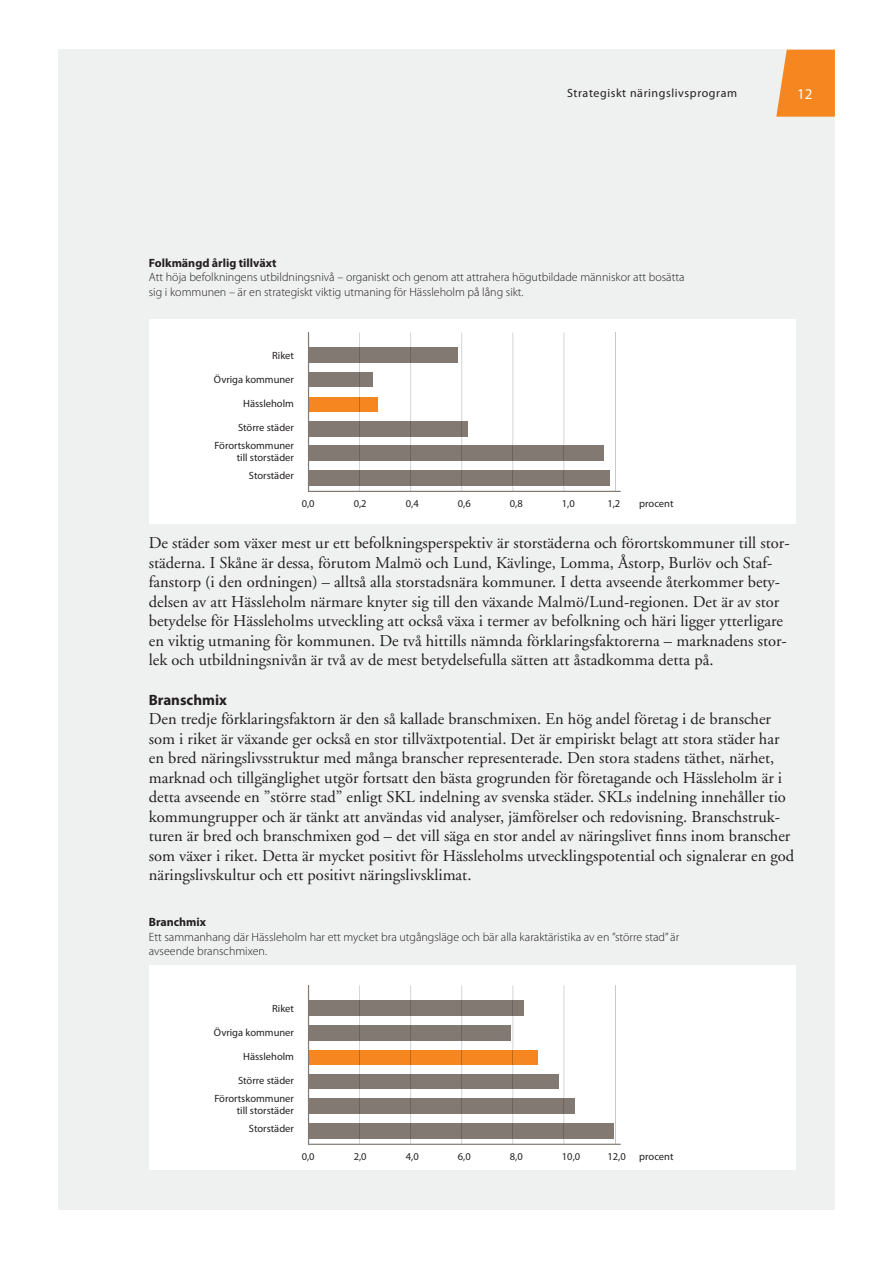
<style>
.page{position:relative;width:893px;height:1263px;background:#fff}
.page>*{position:absolute;margin:0;border:0;box-sizing:border-box;transform-origin:0 0}
.t1{font:16.5px/19.5px "Adobe Garamond";color:#231f20}
.t2{font:700 15px "Myriad Pro";color:#231f20}
.t3{font:15px "Myriad Pro";color:#fff}
.t4{font:300 12px/14.4px "Myriad Pro";color:#231f20}
.t5{font:700 12px "Myriad Pro";color:#231f20}
.t6{font:12px "Myriad Pro";letter-spacing:.05em;color:#231f20}
.t7{font:10.5px/18px "Myriad Pro";color:#231f20;text-align:right}
</style>
<div class="page">
<div style="left:58px;top:50px;width:777px;height:1160px;background:#eff0f0"></div>
<svg style="left:776px;top:50px;width:59px;height:67px;background:#f59033"></svg>
<div style="left:149px;top:319px;width:646px;height:204px;background:#fff"></div>
<svg style="left:308px;top:332px;width:313px;height:160px"></svg>
<div style="left:149px;top:965px;width:646px;height:204px;background:#fff"></div>
<svg style="left:308px;top:985px;width:313px;height:160px"></svg>
<p class="t6" style="left:567px;top:88px;width:172px">Strategiskt näringslivsprogram</p>
<p class="t3" style="left:797px;top:89px;width:17px">12</p>
<p class="t5" style="left:149px;top:258px;width:129px">Folkmängd årlig tillväxt</p>
<p class="t4" style="left:149px;top:271px;width:537px">Att höja befolkningens utbildningsnivå – organiskt och genom att attrahera högutbildade människor att bosätta sig i kommunen – är en strategiskt viktig utmaning för Hässleholm på lång sikt.</p>
<p class="t7" style="left:272px;top:347px;width:23px">Riket</p>
<p class="t7" style="left:214px;top:371px;width:82px">Övriga kommuner</p>
<p class="t7" style="left:243px;top:395px;width:52px">Hässleholm</p>
<p class="t7" style="left:214px;top:419px;width:81px">Större städer<br>Förortskommuner</p>
<p class="t7" style="left:237px;top:449px;width:59px">till storstäder<br>Storstäder</p>
<p class="t7" style="left:354px;top:496px;width:14px">0,2</p>
<p class="t7" style="left:458px;top:496px;width:14px">0,6</p>
<p class="t7" style="left:510px;top:496px;width:14px">0,8</p>
<p class="t7" style="left:607px;top:496px;width:14px">1,2</p>
<p class="t7" style="left:639px;top:496px;width:36px">procent</p>
<p class="t1" style="left:149px;top:535px;width:642px">De städer som växer mest ur ett befolkningsperspektiv är storstäderna och förortskommuner till stor&shy;städerna. I Skåne är dessa, förutom Malmö och Lund, Kävlinge, Lomma, Åstorp, Burlöv och Staf&shy;fanstorp (i den ordningen) – alltså alla storstadsnära kommuner. I detta avseende återkommer bety&shy;delsen av att Hässleholm närmare knyter sig till den växande Malmö/Lund-regionen. Det är av stor betydelse för Hässleholms utveckling att också växa i termer av befolkning och häri ligger ytterligare en viktig utmaning för kommunen. De två hittills nämnda förklaringsfaktorerna – marknadens stor&shy;lek och utbildningsnivån är två av de mest betydelsefulla sätten att åstadkomma detta på.</p>
<p class="t2" style="left:149px;top:694px;width:80px">Branschmix</p>
<p class="t1" style="left:149px;top:711px;width:647px">Den tredje förklaringsfaktorn är den så kallade branschmixen. En hög andel företag i de branscher som i riket är växande ger också en stor tillväxtpotential. Det är empiriskt belagt att stora städer har en bred näringslivsstruktur med många branscher representerade. Den stora stadens täthet, närhet, marknad och tillgänglighet utgör fortsatt den bästa grogrunden för företagande och Hässleholm är i detta avseende en ”större stad” enligt SKL indelning av svenska städer. SKLs indelning innehåller tio kommungrupper och är tänkt att användas vid analyser, jämförelser och redovisning. Branschstruk&shy;turen är bred och branschmixen god – det vill säga en stor andel av näringslivet finns inom branscher som växer i riket. Detta är mycket positivt för Hässleholms utvecklingspotential och signalerar en god näringslivskultur och ett positivt näringslivsklimat.</p>
<p class="t5" style="left:149px;top:918px;width:59px">Branchmix</p>
<p class="t4" style="left:149px;top:931px;width:532px">Ett sammanhang där Hässleholm har ett mycket bra utgångsläge och bär alla karaktäristika av en ”större stad” är avseende branschmixen.</p>
<p class="t7" style="left:302px;top:496px;width:14px">0,0</p>
<p class="t7" style="left:406px;top:496px;width:14px">0,4</p>
<p class="t7" style="left:562px;top:496px;width:14px">1,0</p>
<p class="t7" style="left:272px;top:1000px;width:23px">Riket</p>
<p class="t7" style="left:214px;top:1024px;width:82px">Övriga kommuner</p>
<p class="t7" style="left:243px;top:1048px;width:52px">Hässleholm</p>
<p class="t7" style="left:214px;top:1072px;width:81px">Större städer<br>Förortskommuner</p>
<p class="t7" style="left:237px;top:1102px;width:59px">till storstäder<br>Storstäder</p>
<p class="t7" style="left:302px;top:1148px;width:14px">0,0</p>
<p class="t7" style="left:406px;top:1148px;width:14px">4,0</p>
<p class="t7" style="left:562px;top:1148px;width:20px">10,0</p>
<p class="t7" style="left:354px;top:1148px;width:14px">2,0</p>
<p class="t7" style="left:458px;top:1148px;width:14px">6,0</p>
<p class="t7" style="left:510px;top:1148px;width:14px">8,0</p>
<p class="t7" style="left:607px;top:1148px;width:20px">12,0</p>
<p class="t7" style="left:639px;top:1148px;width:36px">procent</p>
</div>
